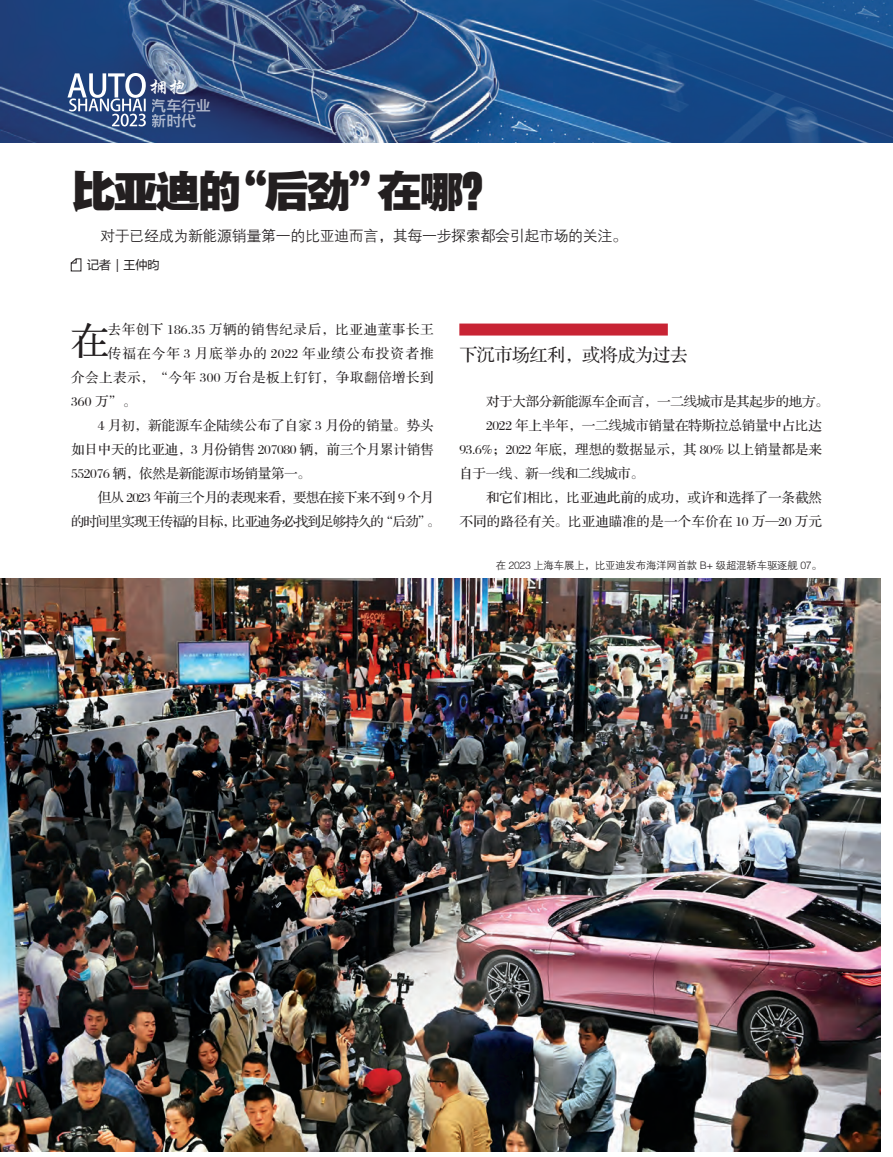
<style>
.page{position:relative;width:893px;height:1157px;background:#fff}
.page>*{position:absolute;margin:0;border:0;box-sizing:border-box;transform-origin:0 0}
.t1{font:45px "FZYDTHJW GB1 0";letter-spacing:-.065em;color:#231f20}
.t2{font:37.5px "FZS3 JW GB1 0";color:#231f20}
.t3{font:19.5px "FZXKJW GB1 0";color:#fff}
.t4{font:18px "FZS3 K GBK1 0";letter-spacing:-.025em;color:#231f20}
.t5{font:15px "FZZDXJW GB1 0";letter-spacing:-.025em;color:#231f20}
.t6{font:15px/15px "FZYDZHJW GB1 0";letter-spacing:-.025em;color:#fff}
.t7{font:13.5px "FZS3 JW GB1 0";letter-spacing:-.005em;color:#231f20}
.t8{font:13.5px "FZS3 JW GB1 0";letter-spacing:-.025em;color:#231f20}
.t9{font:13.5px "FZS3 JW GB1 0";letter-spacing:-.065em;color:#231f20}
.t10{font:13.5px "FZS3 JW GB1 0";letter-spacing:-.06em;color:#231f20}
.t11{font:13.5px "FZS3 JW GB1 0";letter-spacing:.015em;color:#231f20}
.t12{font:13.5px "FZS3 JW GB1 0";letter-spacing:.04em;color:#231f20}
.t13{font:13.5px "FZS3 JW GB1 0";letter-spacing:.045em;color:#231f20}
.t14{font:13.5px "FZS3 JW GB1 0";letter-spacing:.09em;color:#231f20}
.t15{font:12px "Microsoft Ya Hei";color:#231f20}
.t16{font:10.5px "FZZDXJW GB1 0";letter-spacing:-.025em;color:#231f20}
</style>
<div class="page">
<img style="left:0;top:0;width:893px;height:142px">
<svg style="left:67px;top:73px;width:79px;height:53px"></svg>
<svg style="left:71px;top:258px;width:10px;height:13px"></svg>
<img style="left:0;top:578px;width:880px;height:573px">
<div style="left:459px;top:323px;width:209px;height:12px;background:#c82434"></div>
<h3 class="t3" style="left:149px;top:77px;width:40px">拥抱</h3>
<p class="t6" style="left:152px;top:98px;width:60px">汽车行业新时代</p>
<p class="t1" style="left:71px;top:167px;width:437px">比亚迪的“后劲”在哪？</p>
<p class="t5" style="left:71px;top:228px;width:558px">　　对于已经成为新能源销量第一的比亚迪而言，其每一步探索都会引起市场的关注。</p>
<p class="t15" style="left:87px;top:256px;width:73px">记者｜王仲昀</p>
<p class="t2" style="left:71px;top:321px;width:39px">在</p>
<p class="t13" style="left:108px;top:322px;width:328px">去年创下 186.35 万辆的销售纪录后，比亚迪董事长王</p>
<p class="t14" style="left:108px;top:346px;width:328px">传福在今年 3 月底举办的 2022 年业绩公布投资者推</p>
<p class="t12" style="left:71px;top:370px;width:364px">介会上表示，“今年 300 万台是板上钉钉，争取翻倍增长到</p>
<p class="t7" style="left:71px;top:394px;width:67px">360 万”。</p>
<p class="t7" style="left:98px;top:418px;width:337px">4 月初，新能源车企陆续公布了自家 3 月份的销量。势头</p>
<p class="t7" style="left:71px;top:442px;width:364px">如日中天的比亚迪，3 月份销售 207080 辆，前三个月累计销售</p>
<p class="t8" style="left:71px;top:466px;width:241px">552076 辆，依然是新能源市场销量第一。</p>
<p class="t10" style="left:98px;top:490px;width:337px">但从 2023 年前三个月的表现来看，要想在接下来不到 9 个月</p>
<p class="t9" style="left:71px;top:514px;width:371px">的时间里实现王传福的目标，比亚迪务必找到足够持久的“后劲”。</p>
<p class="t4" style="left:459px;top:346px;width:230px">下沉市场红利，或将成为过去</p>
<p class="t8" style="left:486px;top:394px;width:344px">对于大部分新能源车企而言，一二线城市是其起步的地方。</p>
<p class="t7" style="left:486px;top:418px;width:337px">2022 年上半年，一二线城市销量在特斯拉总销量中占比达</p>
<p class="t7" style="left:459px;top:442px;width:364px">93.6%；2022 年底，理想的数据显示，其 80% 以上销量都是来</p>
<p class="t8" style="left:459px;top:466px;width:186px">自于一线、新一线和二线城市。</p>
<p class="t7" style="left:486px;top:490px;width:337px">和它们相比，比亚迪此前的成功，或许和选择了一条截然</p>
<p class="t11" style="left:459px;top:514px;width:364px">不同的路径有关。比亚迪瞄准的是一个车价在 10 万—20 万元</p>
<p class="t16" style="left:496px;top:560px;width:328px">在 2023 上海车展上，比亚迪发布海洋网首款 B+ 级超混轿车驱逐舰 07。</p>
</div>
